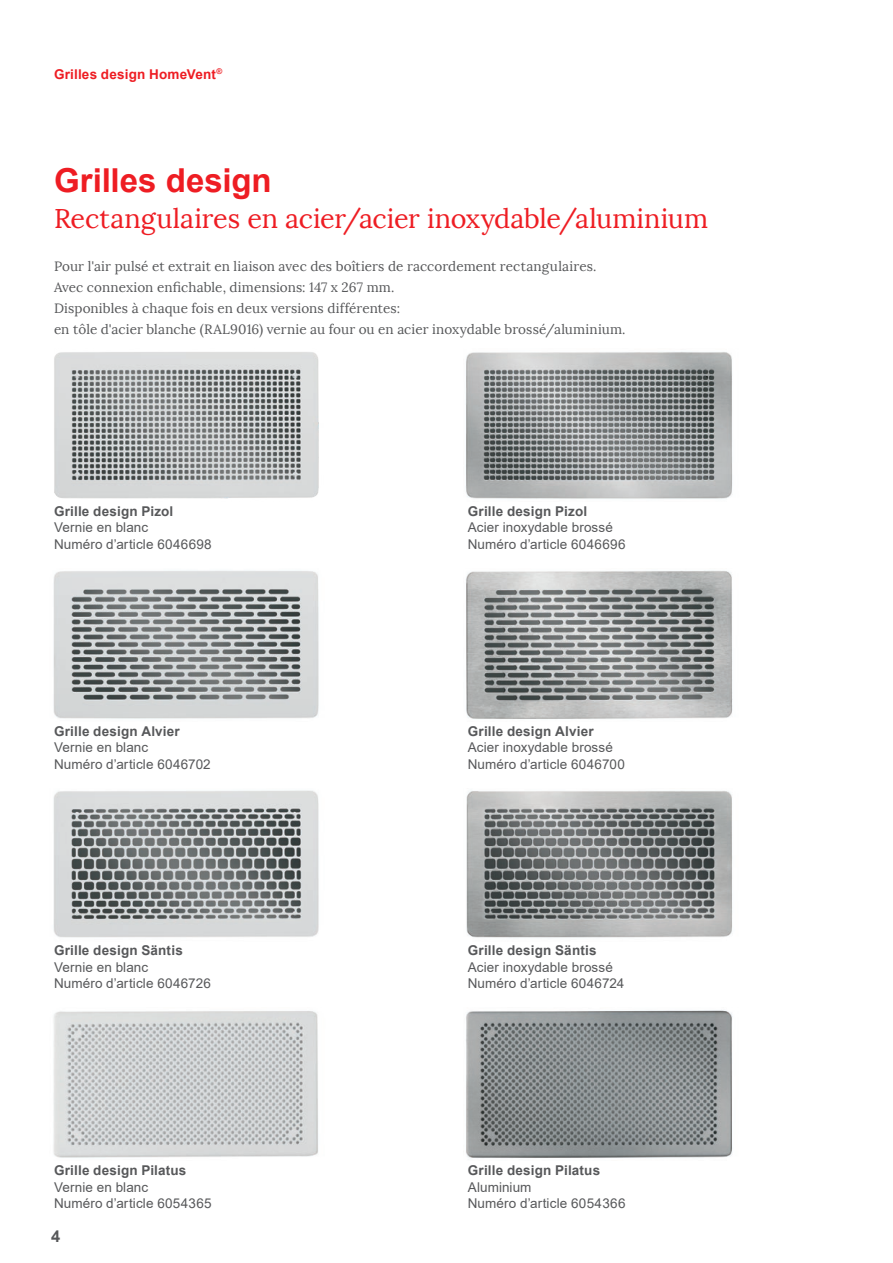
<style>
.page{position:relative;width:893px;height:1263px;background:#fff}
.page>*{position:absolute;margin:0;border:0;box-sizing:border-box;transform-origin:0 0}
.t1{font:700 33px "Arial";color:#ee1d23}
.t2{font:27px "Lora";letter-spacing:-.005em;color:#ee1d23}
.t3{font:700 16.5px "Arial";color:#57585a}
.t4{font:13.5px/16.5px "Arial";letter-spacing:.01em;color:#57585a}
.t5{font:13.5px/21px "Lora";letter-spacing:.005em;color:#57585a}
.t6{font:700 13.5px "Arial";letter-spacing:.015em;color:#57585a}
.t7{font:700 13.5px "Arial";letter-spacing:.015em;color:#ee1d23}
</style>
<div class="page">
<img style="left:54px;top:352px;width:265px;height:147px">
<img style="left:465px;top:352px;width:268px;height:147px">
<img style="left:53px;top:570px;width:266px;height:149px">
<img style="left:466px;top:570px;width:267px;height:149px">
<img style="left:53px;top:790px;width:266px;height:148px">
<img style="left:466px;top:791px;width:267px;height:147px">
<img style="left:53px;top:1011px;width:265px;height:147px">
<img style="left:466px;top:1010px;width:267px;height:148px">
<p class="t7" style="left:54px;top:64px;width:170px">Grilles design HomeVent<sup>®</sup></p>
<h1 class="t1" style="left:54px;top:157px;width:219px">Grilles design</h1>
<h2 class="t2" style="left:54px;top:202px;width:656px">Rectangulaires en acier/acier inoxydable/aluminium</h2>
<p class="t5" style="left:54px;top:255px;width:573px">Pour l'air pulsé et extrait en liaison avec des boîtiers de raccordement rectangulaires.<br>Avec connexion enfichable, dimensions: 147 x 267 mm.<br>Disponibles à chaque fois en deux versions différentes:<br>en tôle d'acier blanche (RAL9016) vernie au four ou en acier inoxydable brossé/aluminium.</p>
<p class="t6" style="left:54px;top:502px;width:121px">Grille design Pizol</p>
<p class="t4" style="left:54px;top:519px;width:159px">Vernie en blanc<br>Numéro d’article 6046698</p>
<p class="t6" style="left:54px;top:721px;width:127px">Grille design Alvier</p>
<p class="t4" style="left:54px;top:739px;width:158px">Vernie en blanc<br>Numéro d’article 6046702</p>
<p class="t6" style="left:54px;top:941px;width:130px">Grille design Säntis</p>
<p class="t4" style="left:54px;top:959px;width:158px">Vernie en blanc<br>Numéro d’article 6046726</p>
<p class="t6" style="left:54px;top:1161px;width:134px">Grille design Pilatus</p>
<p class="t4" style="left:54px;top:1178px;width:159px">Vernie en blanc<br>Numéro d’article 6054365</p>
<p class="t3" style="left:51px;top:1225px;width:11px">4</p>
<p class="t6" style="left:468px;top:502px;width:121px">Grille design Pizol</p>
<p class="t4" style="left:468px;top:519px;width:159px">Acier inoxydable brossé<br>Numéro d’article 6046696</p>
<p class="t6" style="left:468px;top:721px;width:127px">Grille design Alvier</p>
<p class="t4" style="left:468px;top:739px;width:159px">Acier inoxydable brossé<br>Numéro d’article 6046700</p>
<p class="t6" style="left:468px;top:941px;width:130px">Grille design Säntis</p>
<p class="t4" style="left:468px;top:959px;width:158px">Acier inoxydable brossé<br>Numéro d’article 6046724</p>
<p class="t6" style="left:468px;top:1161px;width:134px">Grille design Pilatus</p>
<p class="t4" style="left:468px;top:1178px;width:159px">Aluminium<br>Numéro d’article 6054366</p>
</div>
